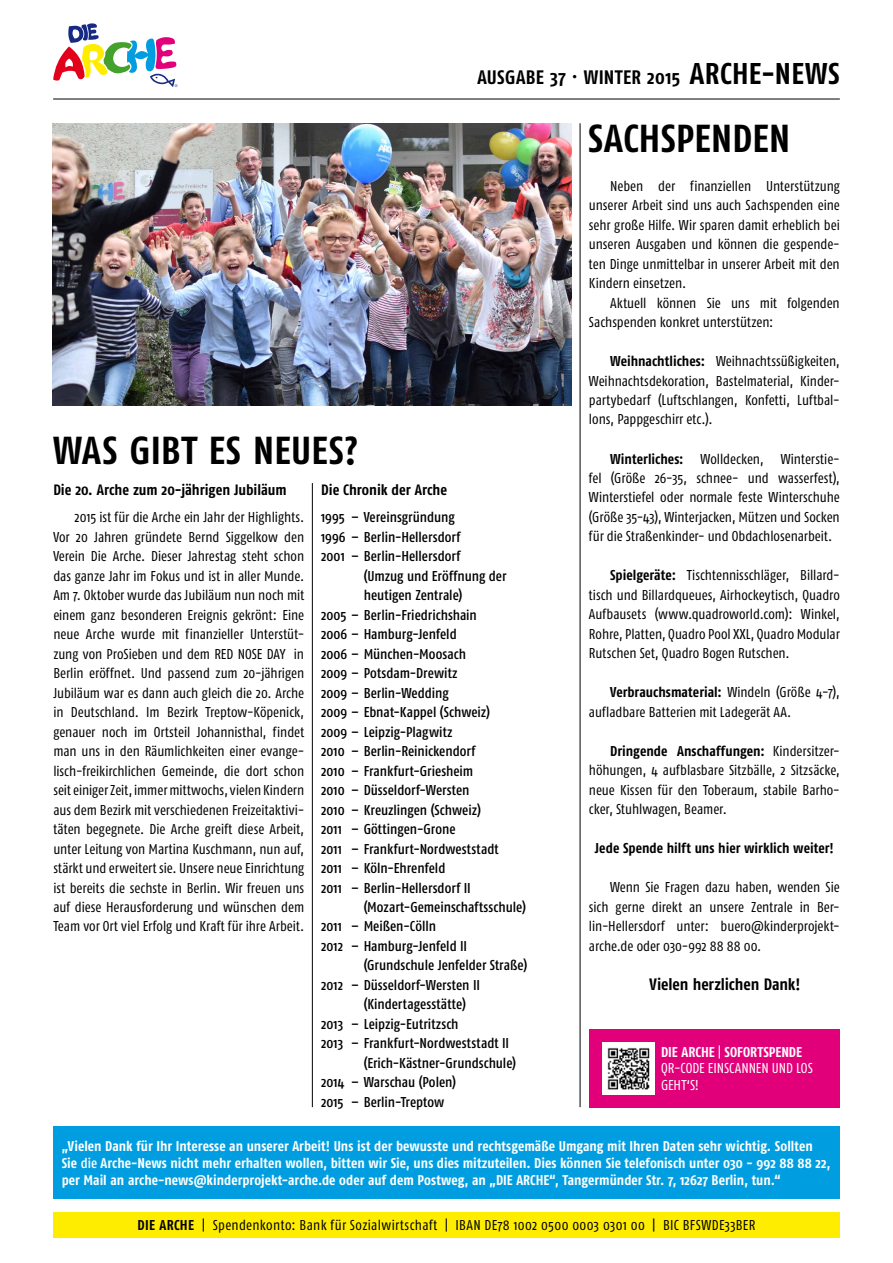
<style>
.page{position:relative;width:893px;height:1263px;background:#fff}
.page>*{position:absolute;margin:0;border:0;box-sizing:border-box;transform-origin:0 0}
.t1{font:700 39px "Fago Co";letter-spacing:.01em;color:#000}
.t2{font:700 19.5px "Fago Co";letter-spacing:.02em;color:#000}
.t3{font:700 16.5px "Fago Co";letter-spacing:-.005em;color:#000}
.t4{font:700 15px "Fago Co";color:#000}
.t5{font:14.25px/19.5px "Fago Co";color:#000;text-align:justify}
.t6{font:500 14.25px "Fago Co";color:#000}
.t7{font:14.25px "Fago Co";letter-spacing:.025em;color:#000}
.t8{font:14.25px/16.5px "Fago Co";letter-spacing:-.005em;color:#fff}
.t9{font:700 14.25px "Fago Co";color:#000}
.t10{font:700 14.1px/17px "Fago Co";color:#fff}
.s1{font-size:30px}
.s2{font-weight:700}
.s3{font-weight:500}
</style>
<div class="page">
<div style="left:53px;top:1212px;width:787px;height:25px;background:#ffed00"></div>
<svg style="left:53px;top:23px;width:125px;height:64px"></svg>
<hr style="left:53px;top:99px;width:787px;height:1px;background:#000">
<div style="left:53px;top:1127px;width:787px;height:72px;background:#009ee0"></div>
<hr style="left:312px;top:483px;width:1px;height:624px;background:#000">
<div style="left:589px;top:1029px;width:251px;height:78px;background:#e2007a"></div>
<img style="left:603px;top:1042px;width:52px;height:52px">
<hr style="left:580px;top:123px;width:1px;height:984px;background:#000">
<img style="left:53px;top:123px;width:519px;height:282px">
<h2 class="t2" style="left:477px;top:66px;width:364px">AUSGABE 37 · WINTER 2015 <span class="s1">ARCHE-NEWS</span></h2>
<h1 class="t1" style="left:53px;top:427px;width:306px">WAS GIBT ES NEUES?</h1>
<p class="t4" style="left:53px;top:481px;width:235px">Die 20. Arche zum 20-jährigen Jubiläum</p>
<p class="t5" style="left:53px;top:507px;width:252px;text-indent:21px">2015 ist für die Arche ein Jahr der Highlights.<br>Vor 20 Jahren gründete Bernd Siggelkow den Verein Die Arche. Dieser Jahrestag steht schon das ganze Jahr im Fokus und ist in aller Munde.<br>Am 7. Oktober wurde das Jubiläum nun noch mit einem ganz besonderen Ereignis gekrönt: Eine neue Arche wurde mit finanzieller Unterstüt&shy;zung von ProSieben und dem RED NOSE DAY in Berlin eröffnet. Und passend zum 20-jährigen Jubiläum war es dann auch gleich die 20. Arche in Deutschland. Im Bezirk Treptow-Köpenick, genauer noch im Ortsteil Johannisthal, findet man uns in den Räumlichkeiten einer evange&shy;lisch-freikirchlichen Gemeinde, die dort schon seit einiger Zeit, immer mittwochs, vielen Kindern aus dem Bezirk mit verschiedenen Freizeitaktivi&shy;täten begegnete. Die Arche greift diese Arbeit, unter Leitung von Martina Kuschmann, nun auf, stärkt und erweitert sie. Unsere neue Einrichtung ist bereits die sechste in Berlin. Wir freuen uns auf diese Herausforderung und wünschen dem Team vor Ort viel Erfolg und Kraft für ihre Arbeit.</p>
<p class="t4" style="left:321px;top:481px;width:127px">Die Chronik der Arche</p>
<p class="t6" style="left:321px;top:509px;width:135px">1995 – Vereinsgründung</p>
<p class="t6" style="left:321px;top:528px;width:141px">1996 – Berlin-Hellersdorf</p>
<p class="t6" style="left:321px;top:548px;width:141px">2001 – Berlin-Hellersdorf</p>
<p class="t6" style="left:364px;top:567px;width:144px">(Umzug und Eröffnung der</p>
<p class="t6" style="left:364px;top:587px;width:100px">heutigen Zentrale)</p>
<p class="t6" style="left:321px;top:606px;width:157px">2005 – Berlin-Friedrichshain</p>
<p class="t6" style="left:321px;top:626px;width:137px">2006 – Hamburg-Jenfeld</p>
<p class="t6" style="left:321px;top:645px;width:146px">2006 – München-Moosach</p>
<p class="t6" style="left:321px;top:665px;width:138px">2009 – Potsdam-Drewitz</p>
<p class="t6" style="left:321px;top:684px;width:129px">2009 – Berlin-Wedding</p>
<p class="t6" style="left:321px;top:704px;width:170px">2009 – Ebnat-Kappel (Schweiz)</p>
<p class="t6" style="left:321px;top:723px;width:133px">2009 – Leipzig-Plagwitz</p>
<p class="t6" style="left:321px;top:743px;width:156px">2010 – Berlin-Reinickendorf</p>
<p class="t6" style="left:321px;top:762px;width:154px">2010 – Frankfurt-Griesheim</p>
<p class="t6" style="left:321px;top:782px;width:150px">2010 – Düsseldorf-Wersten</p>
<p class="t6" style="left:321px;top:801px;width:161px">2010 – Kreuzlingen (Schweiz)</p>
<p class="t6" style="left:321px;top:821px;width:136px">2011 – Göttingen-Grone</p>
<p class="t6" style="left:321px;top:840px;width:179px">2011 – Frankfurt-Nordweststadt</p>
<p class="t6" style="left:321px;top:860px;width:126px">2011 – Köln-Ehrenfeld</p>
<p class="t6" style="left:321px;top:879px;width:151px">2011 – Berlin-Hellersdorf II</p>
<p class="t6" style="left:364px;top:899px;width:164px">(Mozart-Gemeinschaftsschule)</p>
<p class="t6" style="left:321px;top:918px;width:116px">2011 – Meißen-Cölln</p>
<p class="t6" style="left:321px;top:938px;width:148px">2012 – Hamburg-Jenfeld II</p>
<p class="t6" style="left:364px;top:957px;width:165px">(Grundschule Jenfelder Straße)</p>
<p class="t6" style="left:321px;top:977px;width:160px">2012 – Düsseldorf-Wersten II</p>
<p class="t6" style="left:364px;top:996px;width:104px">(Kindertagesstätte)</p>
<p class="t6" style="left:321px;top:1016px;width:139px">2013 – Leipzig-Eutritzsch</p>
<p class="t6" style="left:321px;top:1035px;width:190px">2013 – Frankfurt-Nordweststadt II</p>
<p class="t6" style="left:364px;top:1055px;width:154px">(Erich-Kästner-Grundschule)</p>
<p class="t6" style="left:321px;top:1074px;width:136px">2014 – Warschau (Polen)</p>
<p class="t6" style="left:321px;top:1094px;width:125px">2015 – Berlin-Treptow</p>
<h1 class="t1" style="left:588px;top:115px;width:204px">SACHSPENDEN</h1>
<p class="t5" style="left:589px;top:176px;width:252px;text-indent:21px">Neben der finanziellen Unterstützung unserer Arbeit sind uns auch Sachspenden eine sehr große Hilfe. Wir sparen damit erheblich bei unseren Ausgaben und können die gespende&shy;ten Dinge unmittelbar in unserer Arbeit mit den Kindern einsetzen.</p>
<p class="t5" style="left:589px;top:293px;width:252px;text-indent:21px">Aktuell können Sie uns mit folgenden<br>Sachspenden konkret unterstützen:</p>
<p class="t5" style="left:589px;top:351px;width:252px;text-indent:21px"><span class="s2">Weihnachtliches:</span> Weihnachtssüßigkeiten, Weihnachtsdekoration, Bastelmaterial, Kinder&shy;partybedarf (Luftschlangen, Konfetti, Luftbal&shy;lons, Pappgeschirr etc.).</p>
<p class="t5" style="left:589px;top:449px;width:252px;text-indent:21px"><span class="s2">Winterliches:</span> Wolldecken, Winterstie&shy;fel (Größe 26-35, schnee- und wasserfest), Winterstiefel oder normale feste Winterschuhe (Größe 35-43), Winterjacken, Mützen und Socken für die Straßenkinder- und Obdachlosenarbeit.</p>
<p class="t5" style="left:589px;top:566px;width:252px;text-indent:21px"><span class="s2">Spielgeräte:</span> Tischtennisschläger, Billard&shy;tisch und Billardqueues, Airhockeytisch, Quadro Aufbausets (www.quadroworld.com): Winkel, Rohre, Platten, Quadro Pool XXL, Quadro Modular Rutschen Set, Quadro Bogen Rutschen.</p>
<p class="t5" style="left:589px;top:683px;width:252px;text-indent:21px"><span class="s2">Verbrauchsmaterial:</span> Windeln (Größe 4-7), aufladbare Batterien mit Ladegerät AA.</p>
<p class="t5" style="left:589px;top:741px;width:252px;text-indent:21px"><span class="s2">Dringende Anschaffungen:</span> Kindersitzer&shy;höhungen, 4 aufblasbare Sitzbälle, 2 Sitzsäcke, neue Kissen für den Toberaum, stabile Barho&shy;cker, Stuhlwagen, Beamer.</p>
<p class="t9" style="left:595px;top:840px;width:240px">Jede Spende hilft uns hier wirklich weiter!</p>
<p class="t5" style="left:589px;top:878px;width:252px;text-indent:21px">Wenn Sie Fragen dazu haben, wenden Sie sich gerne direkt an unsere Zentrale in Ber&shy;lin-Hellersdorf unter: buero@kinderprojekt&shy;arche.de oder 030-992 88 88 00.</p>
<p class="t3" style="left:650px;top:975px;width:152px">Vielen herzlichen Dank!</p>
<p class="t8" style="left:661px;top:1043px;width:153px"><span class="s2">DIE ARCHE</span> | <span class="s2">SOFORTSPENDE<br></span>QR-CODE EINSCANNEN UND LOS<br>GEHT‘S!</p>
<p class="t10" style="left:62px;top:1137px;width:770px">„Vielen Dank für Ihr Interesse an unserer Arbeit! Uns ist der bewusste und rechtsgemäße Umgang mit Ihren Daten sehr wichtig. Sollten<br>Sie <span class="s3">die</span> Arche-News nicht mehr erhalten wollen, bitten wir Sie, uns dies mitzuteilen. Dies können Sie telefonisch unter 030 - 992 88 88 22, per Mail an arche-news@kinderprojekt-arche.de oder auf dem Postweg, an „DIE ARCHE“, Tangermünder Str. 7, 12627 Berlin, tun.“</p>
<p class="t7" style="left:137px;top:1217px;width:620px"><span class="s2">DIE ARCHE</span> | Spendenkonto: Bank für Sozialwirtschaft | IBAN DE78 1002 0500 0003 0301 00 | BIC BFSWDE33BER</p>
</div>
